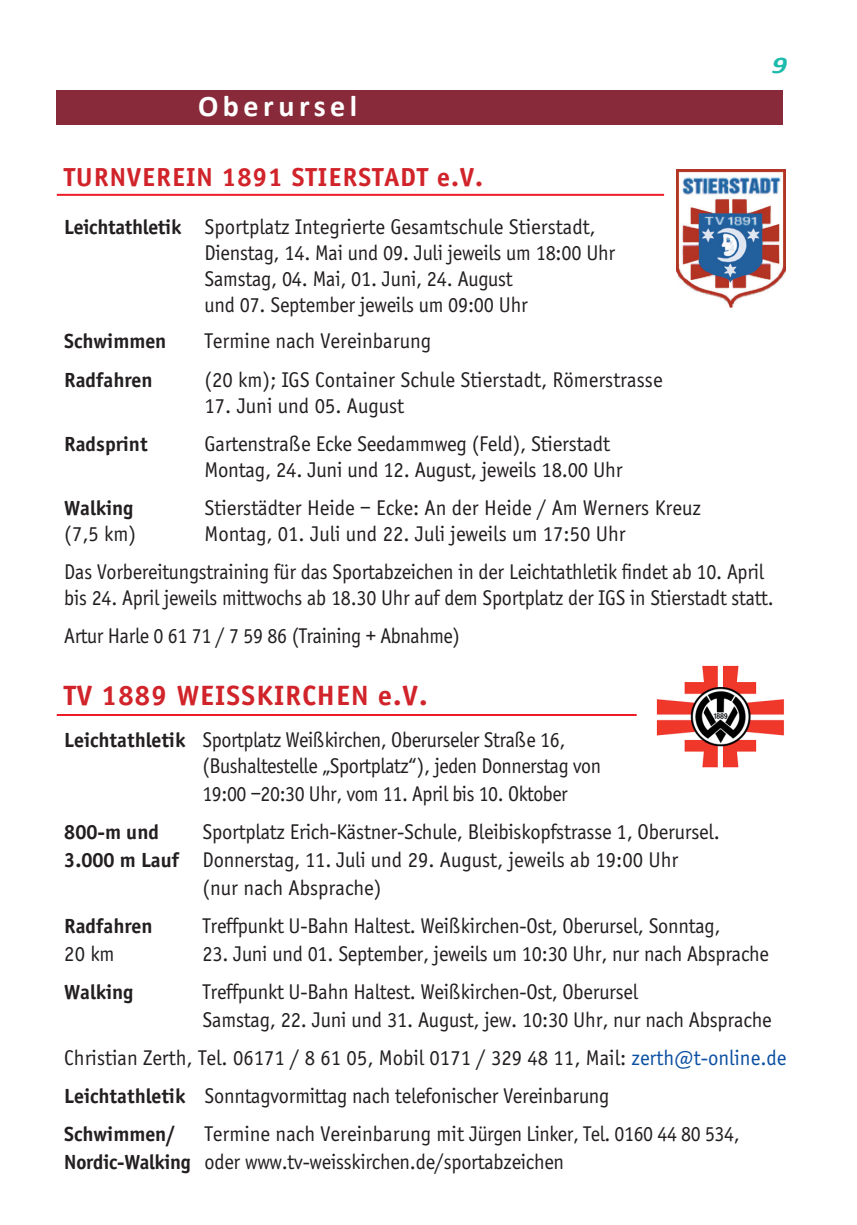
<style>
.page{position:relative;width:857px;height:1225px;background:#fff}
.page>*{position:absolute;margin:0;border:0;box-sizing:border-box;transform-origin:0 0}
.t1{font:700 30px "Sportiv";letter-spacing:.04em;color:#d1232a}
.t2{font:700 30px "Calibri";letter-spacing:.15em;color:#fff}
.t3{font:700 28px "Sportiv";letter-spacing:.04em;color:#d1232a}
.t4{font:italic 700 24px "Calibri";color:#1dbbac;scale:1.25 1}
.t5{font:22px/26px "Sportiv";letter-spacing:-.01em;color:#231f20}
.t6{font:700 22px "Sportiv";color:#231f20}
.t7{font:22px "Sportiv";letter-spacing:-.01em;color:#231f20;scale:.96 1}
.s1{font-weight:700}
.s2{color:#0a4fa2}
</style>
<div class="page">
<img style="left:676px;top:170px;width:108px;height:137px">
<hr style="left:57px;top:194px;width:606px;height:2px;background:#ee1c28">
<div style="left:57px;top:90px;width:725px;height:34px;background:#882a3a"></div>
<hr style="left:57px;top:714px;width:579px;height:2px;background:#ee1c28">
<img style="left:656px;top:665px;width:128px;height:103px">
<h1 class="t2" style="left:198px;top:87px;width:160px">Oberursel</h1>
<p class="t4" style="left:771px;top:50px;width:14px">9</p>
<p class="t3" style="left:64px;top:161px;width:420px">TURNVEREIN 1891 STIERSTADT e.V.</p>
<p class="t5" style="left:204px;top:214px;width:412px;text-indent:-140px"><span class="s1">Leichtathletik</span> Sportplatz Integrierte Gesamtschule Stierstadt, Dienstag, 14. Mai und 09. Juli jeweils um 18:00 Uhr Samstag, 04. Mai, 01. Juni, 24. August<br>und 07. September jeweils um 09:00 Uhr</p>
<p class="t6" style="left:64px;top:329px;width:103px">Schwimmen</p>
<p class="t5" style="left:204px;top:328px;width:228px">Termine nach Vereinbarung</p>
<p class="t6" style="left:64px;top:367px;width:90px">Radfahren</p>
<p class="t5" style="left:204px;top:366px;width:459px">(20 km); IGS Container Schule Stierstadt, Römerstrasse</p>
<p class="t5" style="left:204px;top:392px;width:201px">17. Juni und 05. August</p>
<p class="t6" style="left:64px;top:431px;width:85px">Radsprint</p>
<p class="t5" style="left:204px;top:430px;width:419px">Gartenstraße Ecke Seedammweg (Feld), Stierstadt<br>Montag, 24. Juni und 12. August, jeweils 18.00 Uhr</p>
<p class="t6" style="left:64px;top:495px;width:71px">Walking</p>
<p class="t5" style="left:204px;top:494px;width:497px">Stierstädter Heide – Ecke: An der Heide / Am Werners Kreuz</p>
<p class="t5" style="left:64px;top:520px;width:73px">(7,5 km)</p>
<p class="t5" style="left:64px;top:514px;width:701px;line-height:38px;text-align:center">Montag, 01. Juli und 22. Juli jeweils um 17:50 Uhr<br>Das Vorbereitungstraining für das Sportabzeichen in der Leichtathletik findet ab 10. April</p>
<p class="t5" style="left:64px;top:578px;width:710px;line-height:38px">bis 24. April jeweils mittwochs ab 18.30 Uhr auf dem Sportplatz der IGS in Stierstadt statt.<br>Artur Harle 0 61 71 / 7 59 86 (Training + Abnahme)</p>
<h1 class="t1" style="left:64px;top:677px;width:364px">TV 1889 WEISSKIRCHEN e.V.</h1>
<p class="t5" style="left:202px;top:726px;width:400px;text-indent:-138px"><span class="s1">Leichtathletik</span> Sportplatz Weißkirchen, Oberurseler Straße 16, (Bushaltestelle „Sportplatz“), jeden Donnerstag von</p>
<p class="t7" style="left:202px;top:781px;width:382px">19:00 –20:30 Uhr, vom 11. April bis 10. Oktober</p>
<p class="t6" style="left:64px;top:819px;width:96px">800-m und</p>
<p class="t5" style="left:202px;top:818px;width:518px">Sportplatz Erich-Kästner-Schule, Bleibiskopfstrasse 1, Oberursel.</p>
<p class="t5" style="left:64px;top:846px;width:615px"><span class="s1">3.000 m Lauf</span> Donnerstag, 11. Juli und 29. August, jeweils ab 19:00 Uhr</p>
<p class="t5" style="left:202px;top:874px;width:180px">(nur nach Absprache)</p>
<p class="t6" style="left:64px;top:913px;width:90px">Radfahren</p>
<p class="t5" style="left:202px;top:912px;width:519px">Treffpunkt U-Bahn Haltest. Weißkirchen-Ost, Oberursel, Sonntag,</p>
<p class="t5" style="left:64px;top:940px;width:52px">20 km</p>
<p class="t5" style="left:202px;top:940px;width:567px">23. Juni und 01. September, jeweils um 10:30 Uhr, nur nach Absprache</p>
<p class="t6" style="left:64px;top:979px;width:71px">Walking</p>
<p class="t5" style="left:202px;top:977px;width:570px;line-height:28px">Treffpunkt U-Bahn Haltest. Weißkirchen-Ost, Oberursel<br>Samstag, 22. Juni und 31. August, jew. 10:30 Uhr, nur nach Absprache</p>
<p class="t5" style="left:64px;top:1038px;width:723px;line-height:38px">Christian Zerth, Tel. 06171 / 8 61 05, Mobil 0171 / 329 48 11, Mail: <span class="s2">zerth@t-online.de<br></span><span class="s1">Leichtathletik</span> Sonntagvormittag nach telefonischer Vereinbarung<br><span class="s1">Schwimmen/</span></p>
<p class="t5" style="left:64px;top:1119px;width:676px;line-height:28px;text-indent:140px">Termine nach Vereinbarung mit Jürgen Linker, Tel. 0160 44 80 534,<br><span class="s1">Nordic-Walking</span> oder www.tv-weisskirchen.de/sportabzeichen</p>
</div>
